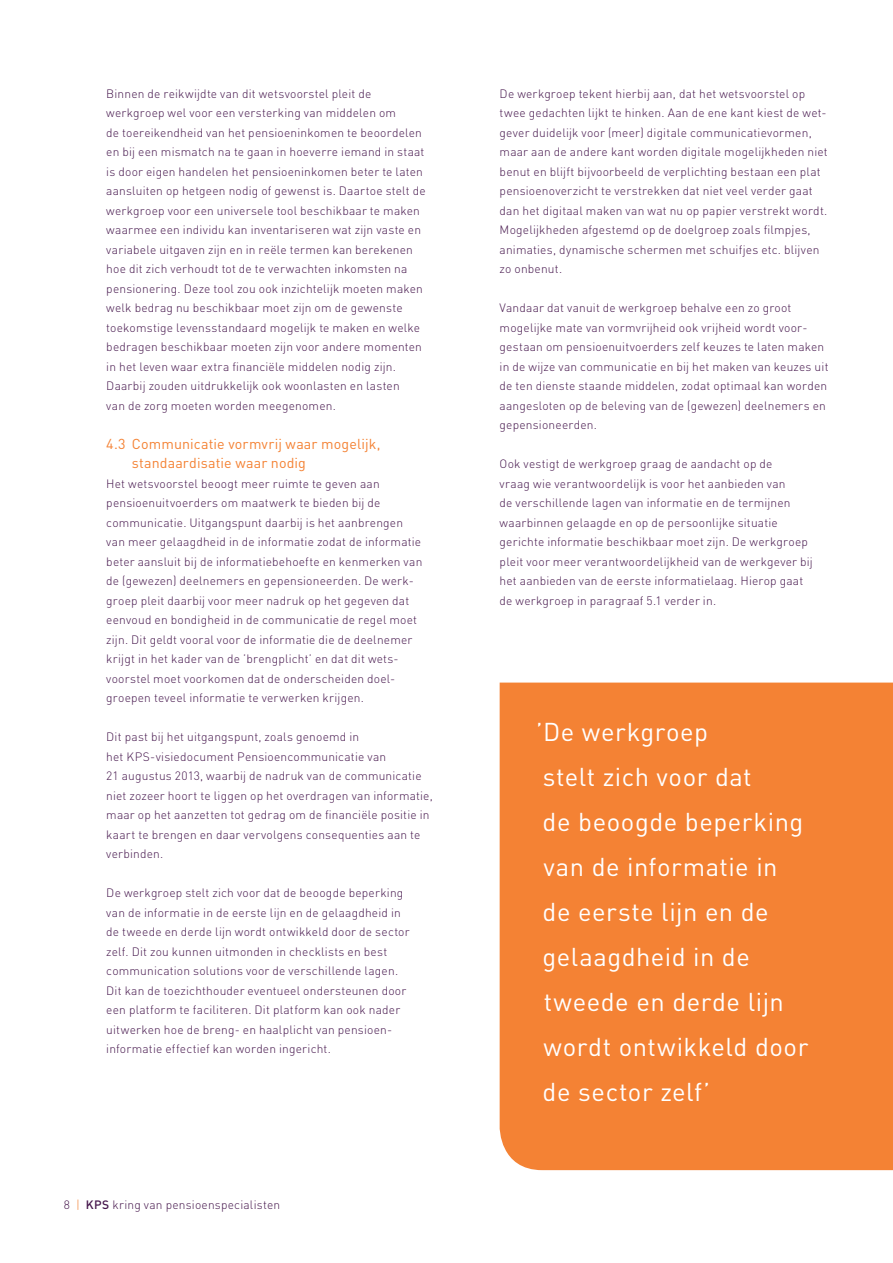
<style>
.page{position:relative;width:893px;height:1263px;background:#fff}
.page>*{position:absolute;margin:0;border:0;box-sizing:border-box;transform-origin:0 0}
._05_Subsubkop{font:25.5px/45px "DIN Pro";letter-spacing:.02em;color:#fff}
._06_Tussenkopje_Para{font:14.25px/19.5px "DIN Pro";letter-spacing:.01em;color:#f48234}
._09_Platte_tekst{font:300 12px/19.5px "DIN Pro";letter-spacing:.015em;color:#45164c}
.s1{color:#f48234}
.s2{font-weight:500}
</style>
<div class="page">
<div style="left:500px;top:683px;width:393px;height:487px;background:#f48234"></div>
<p class="_09_Platte_tekst" style="left:106px;top:83px;width:321px">Binnen de reikwijdte van dit wetsvoorstel pleit de werkgroep wel voor een versterking van middelen om<br>de toereikendheid van het pensioeninkomen te beoordelen en bij een mismatch na te gaan in hoeverre iemand in staat is door eigen handelen het pensioeninkomen beter te laten aansluiten op hetgeen nodig of gewenst is. Daartoe stelt de werkgroep voor een universele tool beschikbaar te maken waarmee een individu kan inventariseren wat zijn vaste en variabele uitgaven zijn en in reële termen kan berekenen hoe dit zich verhoudt tot de te verwachten inkomsten na pensionering. Deze tool zou ook inzichtelijk moeten maken welk bedrag nu beschikbaar moet zijn om de gewenste toekomstige levensstandaard mogelijk te maken en welke bedragen beschikbaar moeten zijn voor andere momenten</p>
<p class="_09_Platte_tekst" style="left:106px;top:356px;width:291px">in het leven waar extra financiële middelen nodig zijn.</p>
<p class="_09_Platte_tekst" style="left:106px;top:375px;width:295px">Daarbij zouden uitdrukkelijk ook woonlasten en lasten van de zorg moeten worden meegenomen.</p>
<p class="_06_Tussenkopje_Para" style="left:132px;top:433px;width:250px;text-indent:-26px">4.3 Communicatie vormvrij waar mogelijk, standaardisatie waar nodig</p>
<p class="_09_Platte_tekst" style="left:106px;top:473px;width:298px">Het wetsvoorstel beoogt meer ruimte te geven aan pensioenuitvoerders om maatwerk te bieden bij de communicatie. Uitgangspunt daarbij is het aanbrengen</p>
<p class="_09_Platte_tekst" style="left:106px;top:531px;width:318px">van meer gelaagdheid in de informatie zodat de informatie beter aansluit bij de informatiebehoefte en kenmerken van de (gewezen) deelnemers en gepensioneerden. De werk&shy;groep pleit daarbij voor meer nadruk op het gegeven dat eenvoud en bondigheid in de communicatie de regel moet zijn. Dit geldt vooral voor de informatie die de deelnemer krijgt in het kader van de ’brengplicht’ en dat dit wets&shy;voorstel moet voorkomen dat de onderscheiden doel&shy;groepen teveel informatie te verwerken krijgen.</p>
<p class="_09_Platte_tekst" style="left:106px;top:726px;width:328px">Dit past bij het uitgangspunt, zoals genoemd in<br>het KPS-visiedocument Pensioencommunicatie van<br>21 augustus 2013, waarbij de nadruk van de communicatie niet zozeer hoort te liggen op het overdragen van informatie, maar op het aanzetten tot gedrag om de financiële positie in kaart te brengen en daar vervolgens consequenties aan te verbinden.</p>
<p class="_09_Platte_tekst" style="left:106px;top:882px;width:305px">De werkgroep stelt zich voor dat de beoogde beperking van de informatie in de eerste lijn en de gelaagdheid in de tweede en derde lijn wordt ontwikkeld door de sector zelf. Dit zou kunnen uitmonden in checklists en best communication solutions voor de verschillende lagen.<br>Dit kan de toezichthouder eventueel ondersteunen door een platform te faciliteren. Dit platform kan ook nader</p>
<p class="_09_Platte_tekst" style="left:106px;top:1019px;width:285px">uitwerken hoe de breng- en haalplicht van pensioen&shy;informatie effectief kan worden ingericht.</p>
<p class="_09_Platte_tekst" style="left:64px;top:1194px;width:218px">8 <span class="s1">|</span> <span class="s2">KPS</span> kring van pensioenspecialisten</p>
<p class="_09_Platte_tekst" style="left:500px;top:83px;width:330px">De werkgroep tekent hierbij aan, dat het wetsvoorstel op twee gedachten lijkt te hinken. Aan de ene kant kiest de wet&shy;gever duidelijk voor (meer) digitale communicatievormen, maar aan de andere kant worden digitale mogelijkheden niet benut en blijft bijvoorbeeld de verplichting bestaan een plat pensioenoverzicht te verstrekken dat niet veel verder gaat dan het digitaal maken van wat nu op papier verstrekt wordt.<br>Mogelijkheden afgestemd op de doelgroep zoals filmpjes, animaties, dynamische schermen met schuifjes etc. blijven zo onbenut.</p>
<p class="_09_Platte_tekst" style="left:500px;top:297px;width:293px">Vandaar dat vanuit de werkgroep behalve een zo groot</p>
<p class="_09_Platte_tekst" style="left:500px;top:317px;width:330px">mogelijke mate van vormvrijheid ook vrijheid wordt voor&shy;gestaan om pensioenuitvoerders zelf keuzes te laten maken in de wijze van communicatie en bij het maken van keuzes uit de ten dienste staande middelen, zodat optimaal kan worden aangesloten op de beleving van de (gewezen) deelnemers en gepensioneerden.</p>
<p class="_09_Platte_tekst" style="left:500px;top:453px;width:315px">Ook vestigt de werkgroep graag de aandacht op de<br>vraag wie verantwoordelijk is voor het aanbieden van<br>de verschillende lagen van informatie en de termijnen waarbinnen gelaagde en op de persoonlijke situatie gerichte informatie beschikbaar moet zijn. De werkgroep pleit voor meer verantwoordelijkheid van de werkgever bij het aanbieden van de eerste informatielaag. Hierop gaat de werkgroep in paragraaf 5.1 verder in.</p>
<p class="_05_Subsubkop" style="left:536px;top:708px;width:269px">’De werkgroep<br>stelt zich voor dat<br>de beoogde beperking van de informatie in de eerste lijn en de</p>
<p class="_05_Subsubkop" style="left:543px;top:933px;width:267px">gelaagdheid in de tweede en derde lijn wordt ontwikkeld door de sector zelf’</p>
</div>
